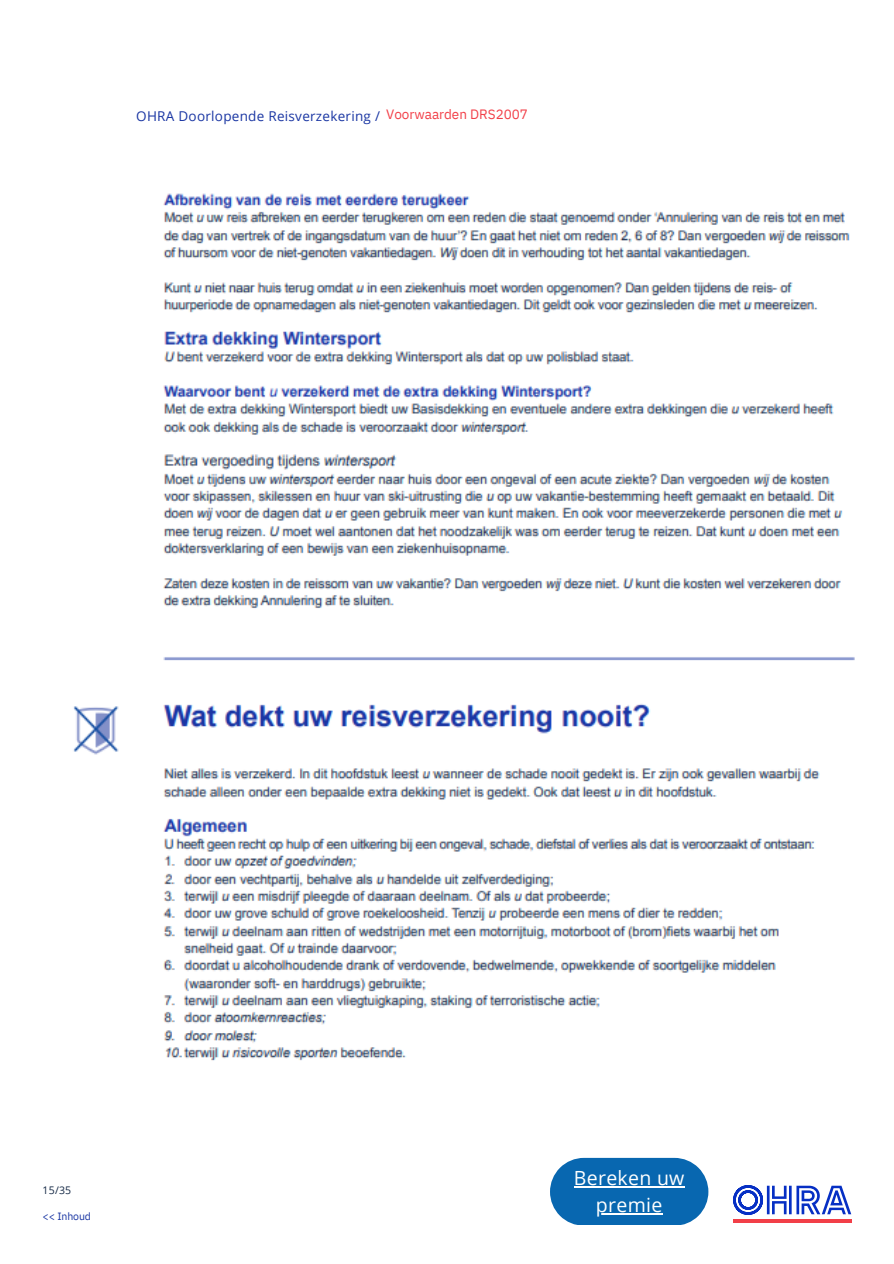
<style>
.page{position:relative;width:894px;height:1264px;background:#fff}
.page>*{position:absolute;margin:0;border:0;box-sizing:border-box;transform-origin:0 0}
.t1{font:19.5px/27px "Open Sans";letter-spacing:.015em;color:#fff;text-align:center}
.t2{font:13.5px "Open Sans";letter-spacing:.02em;color:#1a36a3}
.t3{font:10.5px "IBM Plex Sans";letter-spacing:-.01em;color:#1a36a3}
.t4{font:10.5px "Open Sans";color:#132744}
.s1{font-family:"IBM Plex Sans";color:#f23f48}
</style>
<div class="page">
<svg style="left:733px;top:1185px;width:118px;height:29px"></svg>
<hr style="left:733px;top:1219px;width:118px;height:3px;background:#f23f48">
<img style="left:73px;top:193px;width:782px;height:868px">
<svg style="left:550px;top:1157px;width:158px;height:67px;background:#2578b9"></svg>
<hr style="left:573px;top:1185px;width:111px;height:2px;background:#fff">
<hr style="left:595px;top:1212px;width:67px;height:2px;background:#fff">
<p class="t2" style="left:136px;top:107px;width:393px">OHRA Doorlopende Reisverzekering / <span class="s1">Voorwaarden DRS2007</span></p>
<p class="t4" style="left:43px;top:1182px;width:30px">15/35</p>
<p class="t3" style="left:43px;top:1209px;width:50px">&lt;&lt; Inhoud</p>
<h1 class="t1" style="left:573px;top:1163px;width:112px">Bereken uw premie</h1>
</div>
